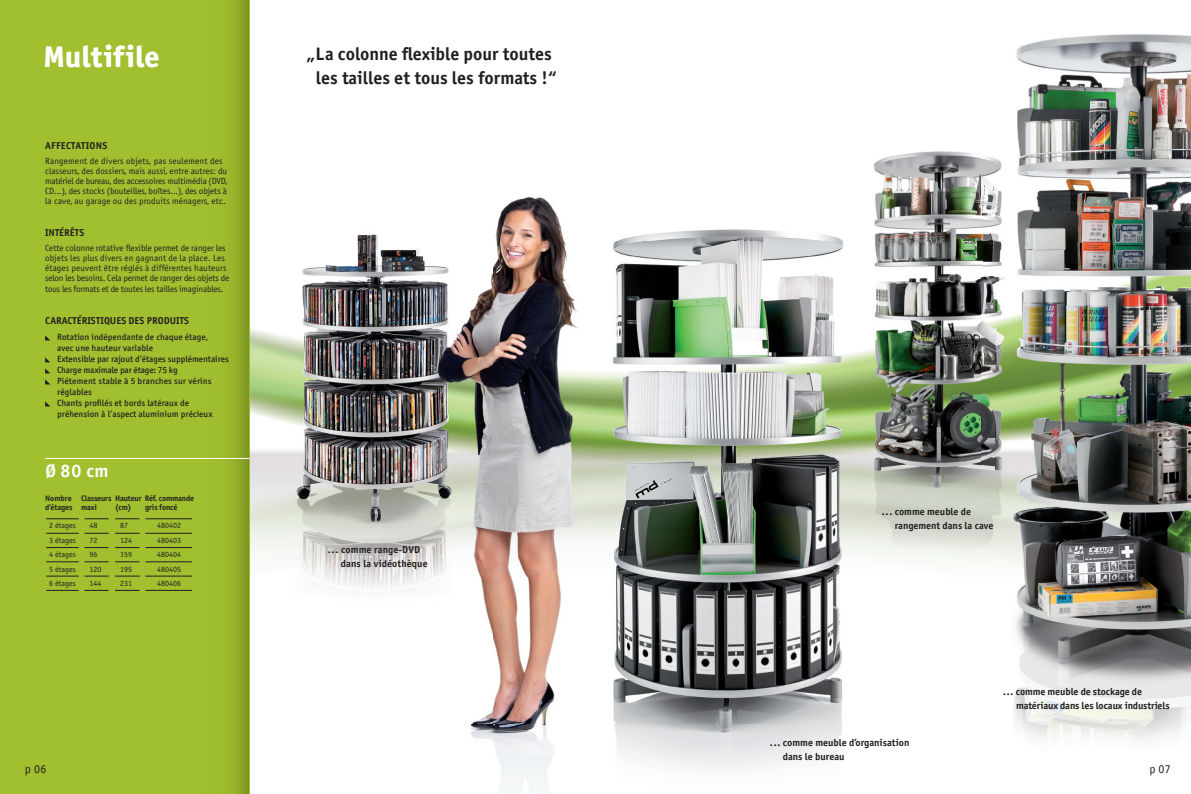
<style>
.page{position:relative;width:1191px;height:794px;background:#fff}
.page>*{position:absolute;margin:0;border:0;box-sizing:border-box;transform-origin:0 0}
.t1{font:30px "Officina Sans Extra Bold TT";letter-spacing:.005em;color:#fff}
.t2{font:18px/24px "Officina Sans Bold TT";color:#231f20;text-align:center}
.t3{font:18px "Officina Sans Bold TT";color:#fff}
.t4{font:12px "Officina Sans Book TT";color:#231f20}
.t5{font:10px/14.2px "Officina Sans Bold TT";color:#231f20}
.t6{font:10px "Officina Sans Bold TT";letter-spacing:.02em;color:#231f20}
.t7{font:9px/10px "Officina Sans Book TT";letter-spacing:-.01em;color:#231f20}
.t8{font:500 9px/11px "Officina Sans";color:#231f20}
.t9{font:8px "Officina Sans Book TT";color:#231f20}
.t10{font:8px/9px "Officina Sans Bold TT";letter-spacing:-.02em;color:#231f20}
</style>
<div class="page">
<img style="left:250px;top:34px;width:941px;height:759px">
<div style="left:0;top:0;width:249px;height:794px;background:#a1c030"></div>
<div style="left:205px;top:0;width:44px;height:794px;background:linear-gradient(to right,#a8c833,#86a226)"></div>
<hr style="left:45px;top:458px;width:204px;height:1px;background:#fff">
<svg style="left:85px;top:533px;width:24px;height:1px"></svg>
<svg style="left:85px;top:547px;width:24px;height:1px"></svg>
<svg style="left:85px;top:561px;width:24px;height:1px"></svg>
<svg style="left:85px;top:576px;width:24px;height:1px"></svg>
<svg style="left:85px;top:590px;width:24px;height:1px"></svg>
<svg style="left:85px;top:518px;width:24px;height:1px"></svg>
<svg style="left:115px;top:533px;width:25px;height:1px"></svg>
<svg style="left:115px;top:547px;width:25px;height:1px"></svg>
<svg style="left:115px;top:561px;width:25px;height:1px"></svg>
<svg style="left:115px;top:576px;width:25px;height:1px"></svg>
<svg style="left:115px;top:590px;width:25px;height:1px"></svg>
<svg style="left:115px;top:518px;width:25px;height:1px"></svg>
<hr style="left:46px;top:533px;width:33px;height:1px;background:#231f20">
<hr style="left:46px;top:547px;width:33px;height:1px;background:#231f20">
<hr style="left:46px;top:561px;width:33px;height:1px;background:#231f20">
<hr style="left:46px;top:576px;width:33px;height:1px;background:#231f20">
<hr style="left:46px;top:590px;width:33px;height:1px;background:#231f20">
<hr style="left:46px;top:518px;width:33px;height:1px;background:#231f20">
<hr style="left:145px;top:533px;width:47px;height:1px;background:#231f20">
<hr style="left:145px;top:547px;width:47px;height:1px;background:#231f20">
<hr style="left:145px;top:561px;width:47px;height:1px;background:#231f20">
<hr style="left:145px;top:576px;width:47px;height:1px;background:#231f20">
<hr style="left:145px;top:590px;width:47px;height:1px;background:#231f20">
<hr style="left:145px;top:518px;width:47px;height:1px;background:#231f20">
<svg style="left:45px;top:335px;width:5px;height:5px"></svg>
<svg style="left:45px;top:357px;width:5px;height:5px"></svg>
<svg style="left:45px;top:368px;width:5px;height:5px"></svg>
<svg style="left:45px;top:379px;width:5px;height:5px"></svg>
<svg style="left:45px;top:401px;width:5px;height:5px"></svg>
<h1 class="t1" style="left:43px;top:37px;width:118px">Multifile</h1>
<h2 class="t2" style="left:306px;top:42px;width:252px">„La colonne flexible pour toutes les tailles et tous les formats !“</h2>
<p class="t6" style="left:45px;top:139px;width:64px">AFFECTATIONS</p>
<p class="t7" style="left:45px;top:156px;width:184px">Rangement de divers objets, pas seulement des classeurs, des dossiers, mais aussi, entre autres: du matériel de bureau, des accessoires multimédia (DVD, CD...), des stocks (bouteilles, boîtes...), des objets à la cave, au garage ou des produits ménagers, etc.</p>
<p class="t5" style="left:45px;top:226px;width:41px">INTÉRÊTS</p>
<p class="t7" style="left:45px;top:243px;width:186px">Cette colonne rotative flexible permet de ranger les objets les plus divers en gagnant de la place. Les étages peuvent être réglés à différentes hauteurs selon les besoins. Cela permet de ranger des objets de</p>
<p class="t7" style="left:45px;top:284px;width:180px">tous les formats et de toutes les tailles imaginables.</p>
<p class="t5" style="left:45px;top:314px;width:145px">CARACTÉRISTIQUES DES PRODUITS</p>
<p class="t8" style="left:57px;top:332px;width:173px">Rotation indépendante de chaque étage,<br>avec une hauteur variable<br>Extensible par rajout d’étages supplémentaires Charge maximale par étage: 75 kg<br>Piétement stable à 5 branches sur vérins réglables<br>Chants profilés et bords latéraux de préhension à l’aspect aluminium précieux</p>
<h2 class="t3" style="left:45px;top:460px;width:65px">Ø 80 cm</h2>
<p class="t10" style="left:45px;top:493px;width:150px">Nombre Classeurs Hauteur Réf. commande d’étages maxi</p>
<p class="t10" style="left:115px;top:502px;width:18px">(cm)</p>
<p class="t10" style="left:145px;top:502px;width:34px">gris foncé</p>
<p class="t9" style="left:49px;top:521px;width:28px">2 étages</p>
<p class="t9" style="left:90px;top:521px;width:10px">48</p>
<p class="t9" style="left:120px;top:521px;width:10px">87</p>
<p class="t9" style="left:157px;top:521px;width:26px">480402</p>
<p class="t9" style="left:49px;top:535px;width:28px">3 étages</p>
<p class="t9" style="left:90px;top:535px;width:9px">72</p>
<p class="t9" style="left:120px;top:535px;width:13px">124</p>
<p class="t9" style="left:157px;top:535px;width:26px">480403</p>
<p class="t9" style="left:49px;top:550px;width:28px">4 étages</p>
<p class="t9" style="left:90px;top:550px;width:9px">96</p>
<p class="t9" style="left:120px;top:550px;width:13px">159</p>
<p class="t9" style="left:157px;top:550px;width:26px">480404</p>
<p class="t9" style="left:49px;top:564px;width:28px">5 étages</p>
<p class="t9" style="left:90px;top:564px;width:13px">120</p>
<p class="t9" style="left:120px;top:564px;width:13px">195</p>
<p class="t9" style="left:157px;top:564px;width:26px">480405</p>
<p class="t9" style="left:49px;top:579px;width:28px">6 étages</p>
<p class="t9" style="left:90px;top:579px;width:13px">144</p>
<p class="t9" style="left:120px;top:579px;width:13px">231</p>
<p class="t9" style="left:157px;top:579px;width:26px">480406</p>
<p class="t5" style="left:341px;top:542px;width:88px;text-indent:-13px">... comme range-DVD dans la vidéothèque</p>
<p class="t5" style="left:894px;top:504px;width:100px;text-indent:-13px">... comme meuble de rangement dans la cave</p>
<p class="t5" style="left:783px;top:735px;width:128px;text-indent:-13px">... comme meuble d’organisation dans le bureau</p>
<p class="t5" style="left:1016px;top:684px;width:155px;text-indent:-13px">... comme meuble de stockage de matériaux dans les locaux industriels</p>
<h3 class="t4" style="left:25px;top:761px;width:23px">p 06</h3>
<h3 class="t4" style="left:1149px;top:761px;width:23px">p 07</h3>
</div>
